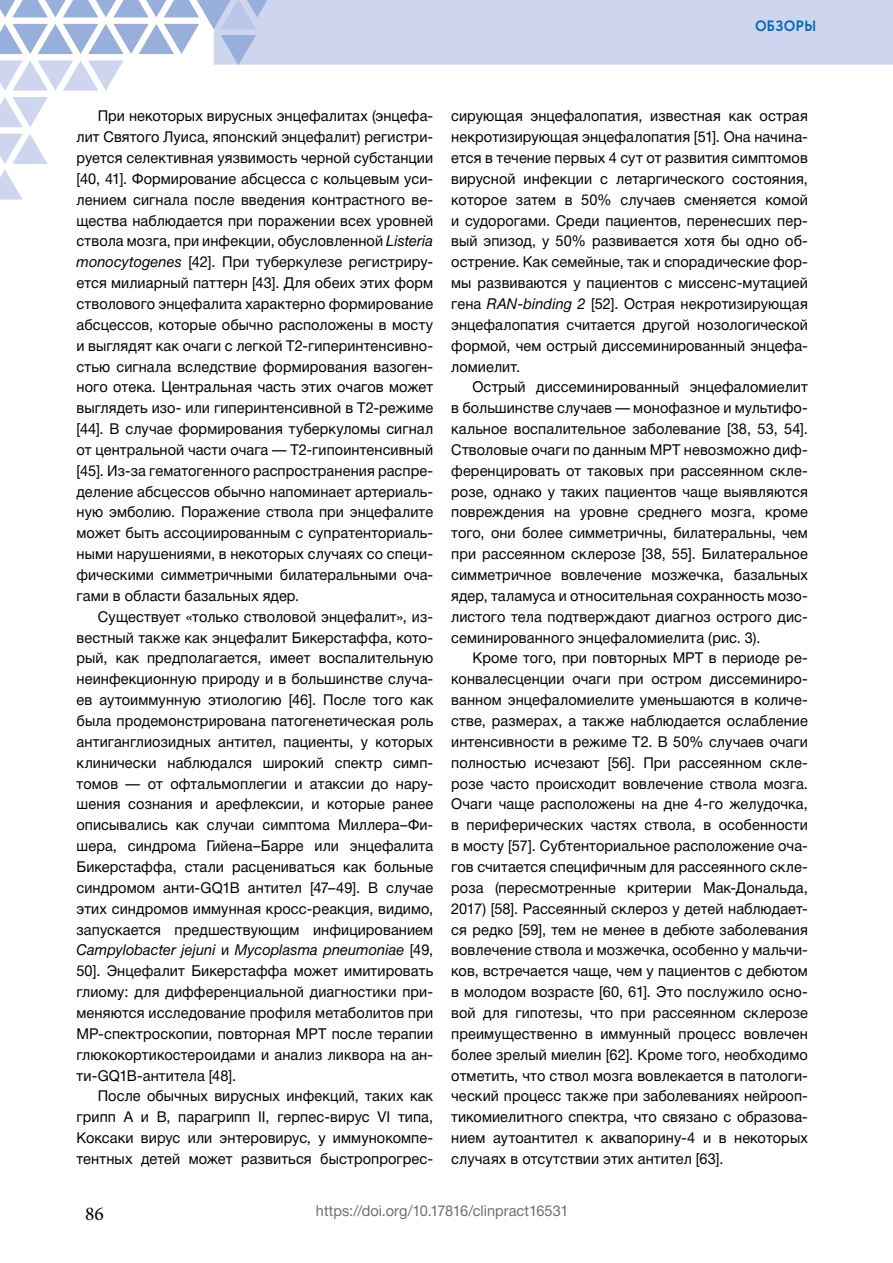
<style>
.page{position:relative;width:893px;height:1263px;background:#fff}
.page>*{position:absolute;margin:0;border:0;box-sizing:border-box;transform-origin:0 0}
.t1{font:19.5px "Minion Pro";color:#000}
.t2{font:15px/20.9px "Helvetica Neue Cyr";letter-spacing:.005em;color:#000;text-align:justify}
.t3{font:15px "Helvetica Neue Cyr";letter-spacing:.005em;color:#706f6f}
.t4{font:700 15px "Circe";letter-spacing:-.005em;color:#016ab3;scale:.95 1}
.s1{font-style:italic}
</style>
<div class="page">
<svg style="left:0;top:97px;width:48px;height:30px"></svg>
<svg style="left:0;top:134px;width:48px;height:65px"></svg>
<svg style="left:0;top:0;width:893px;height:91px"></svg>
<p class="t4" style="left:755px;top:16px;width:66px">ОБЗОРЫ</p>
<p class="t2" style="left:77px;top:106px;width:358px;text-indent:21px">При некоторых вирусных энцефалитах (энцефа&shy;лит Святого Луиса, японский энцефалит) регистри&shy;руется селективная уязвимость черной субстанции [40, 41]. Формирование абсцесса с кольцевым уси&shy;лением сигнала после введения контрастного ве&shy;щества наблюдается при поражении всех уровней ствола мозга, при инфекции, обусловленной <span class="s1">Listeria monocytogenes</span> [42]. При туберкулезе регистриру&shy;ется милиарный паттерн [43]. Для обеих этих форм стволового энцефалита характерно формирование абсцессов, которые обычно расположены в мосту и выглядят как очаги с легкой Т2-гиперинтенсивно&shy;стью сигнала вследствие формирования вазоген&shy;ного отека. Центральная часть этих очагов может выглядеть изо- или гиперинтенсивной в Т2-режиме [44]. В случае формирования туберкуломы сигнал от центральной части очага — Т2-гипоинтенсивный [45]. Из-за гематогенного распространения распре&shy;деление абсцессов обычно напоминает артериаль&shy;ную эмболию. Поражение ствола при энцефалите может быть ассоциированным с супратенториаль&shy;ными нарушениями, в некоторых случаях со специ&shy;фическими симметричными билатеральными оча&shy;гами в области базальных ядер.</p>
<p class="t2" style="left:77px;top:606px;width:358px;text-indent:21px">Существует «только стволовой энцефалит», из&shy;вестный также как энцефалит Бикерстаффа, кото&shy;рый, как предполагается, имеет воспалительную неинфекционную природу и в большинстве случа&shy;ев аутоиммунную этиологию [46]. После того как была продемонстрирована патогенетическая роль антиганглиозидных антител, пациенты, у которых клинически наблюдался широкий спектр симп&shy;томов — от офтальмоплегии и атаксии до нару&shy;шения сознания и арефлексии, и которые ранее описывались как случаи симптома Миллера–Фи&shy;шера, синдрома Гийена–Барре или энцефалита Бикерстаффа, стали расцениваться как больные синдромом анти-GQ1B антител [47–49]. В случае этих синдромов иммунная кросс-реакция, видимо, запускается предшествующим инфицированием <span class="s1">Campylobacter jejuni</span> и <span class="s1">Mycoplasma pneumoniae</span> [49, 50]. Энцефалит Бикерстаффа может имитировать глиому: для дифференциальной диагностики при&shy;меняются исследование профиля метаболитов при МР-спектроскопии, повторная МРТ после терапии глюкокортикостероидами и анализ ликвора на ан&shy;ти-GQ1B-антитела [48].</p>
<p class="t2" style="left:77px;top:1086px;width:358px;text-indent:21px">После обычных вирусных инфекций, таких как грипп А и В, парагрипп II, герпес-вирус VI типа, Коксаки вирус или энтеровирус, у иммунокомпе&shy;тентных детей может развиться быстропрогрес-</p>
<p class="t2" style="left:451px;top:106px;width:358px">сирующая энцефалопатия, известная как острая некротизирующая энцефалопатия [51]. Она начина&shy;ется в течение первых 4 сут от развития симптомов вирусной инфекции с летаргического состояния, которое затем в 50% случаев сменяется комой и судорогами. Среди пациентов, перенесших пер&shy;вый эпизод, у 50% развивается хотя бы одно об&shy;острение. Как семейные, так и спорадические фор&shy;мы развиваются у пациентов с миссенс-мутацией гена <span class="s1">RAN-binding 2</span> [52]. Острая некротизирующая энцефалопатия считается другой нозологической формой, чем острый диссеминированный энцефа&shy;ломиелит.</p>
<p class="t2" style="left:451px;top:377px;width:358px;text-indent:21px">Острый диссеминированный энцефаломиелит в большинстве случаев — монофазное и мультифо&shy;кальное воспалительное заболевание [38, 53, 54].<br>Стволовые очаги по данным МРТ невозможно диф&shy;ференцировать от таковых при рассеянном скле&shy;розе, однако у таких пациентов чаще выявляются повреждения на уровне среднего мозга, кроме того, они более симметричны, билатеральны, чем при рассеянном склерозе [38, 55]. Билатеральное симметричное вовлечение мозжечка, базальных ядер, таламуса и относительная сохранность мозо&shy;листого тела подтверждают диагноз острого дис&shy;семинированного энцефаломиелита (рис. 3).</p>
<p class="t2" style="left:451px;top:648px;width:358px;text-indent:21px">Кроме того, при повторных МРТ в периоде ре&shy;конвалесценции очаги при остром диссеминиро&shy;ванном энцефаломиелите уменьшаются в количе&shy;стве, размерах, а также наблюдается ослабление интенсивности в режиме Т2. В 50% случаев очаги полностью исчезают [56]. При рассеянном скле&shy;розе часто происходит вовлечение ствола мозга.<br>Очаги чаще расположены на дне 4-го желудочка, в периферических частях ствола, в особенности в мосту [57]. Субтенториальное расположение оча&shy;гов считается специфичным для рассеянного скле&shy;роза (пересмотренные критерии Мак-Дональда, 2017) [58]. Рассеянный склероз у детей наблюдает&shy;ся редко [59], тем не менее в дебюте заболевания вовлечение ствола и мозжечка, особенно у мальчи&shy;ков, встречается чаще, чем у пациентов с дебютом в молодом возрасте [60, 61]. Это послужило осно&shy;вой для гипотезы, что при рассеянном склерозе преимущественно в иммунный процесс вовлечен более зрелый миелин [62]. Кроме того, необходимо отметить, что ствол мозга вовлекается в патологи&shy;ческий процесс также при заболеваниях нейрооп&shy;тикомиелитного спектра, что связано с образова&shy;нием аутоантител к аквапорину-4 и в некоторых случаях в отсутствии этих антител [63].</p>
<p class="t3" style="left:316px;top:1203px;width:254px">https://doi.org/10.17816/clinpract16531</p>
<h1 class="t1" style="left:85px;top:1202px;width:20px">86</h1>
</div>
